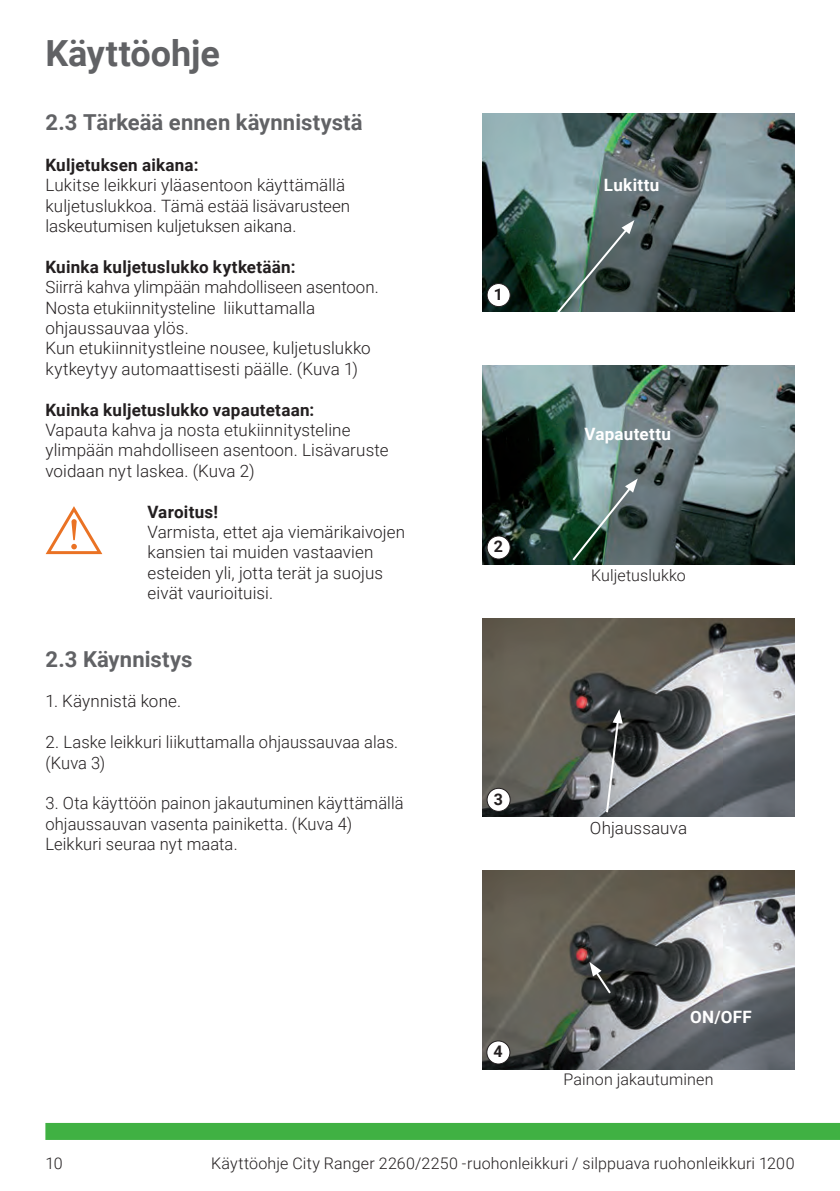
<style>
.page{position:relative;width:840px;height:1191px;background:#fff}
.page>*{position:absolute;margin:0;border:0;box-sizing:border-box;transform-origin:0 0}
.t1{font:700 36px "Roboto";letter-spacing:-.005em;color:#616265}
.t2{font:700 22px "Roboto";letter-spacing:.005em;color:#616265}
.t3{font:300 17px/20.4px "Roboto";letter-spacing:.005em;color:#231f20}
.t4{font:700 17px "Roboto";letter-spacing:.015em;color:#231f20}
.t5{font:700 17px "Roboto";letter-spacing:.015em;color:#fff}
.t6{font:300 16px "Roboto";letter-spacing:.01em;color:#231f20}
.t7{font:700 16px "Roboto";color:#231f20}
</style>
<div class="page">
<div style="left:45px;top:1123px;width:794px;height:17px;background:#40b143"></div>
<img style="left:482px;top:113px;width:312px;height:199px">
<img style="left:482px;top:366px;width:312px;height:198px">
<img style="left:482px;top:618px;width:312px;height:198px">
<img style="left:482px;top:870px;width:312px;height:199px">
<svg style="left:604px;top:709px;width:18px;height:105px;background:#7b7e80"></svg>
<svg style="left:589px;top:962px;width:23px;height:33px"></svg>
<svg style="left:570px;top:478px;width:67px;height:84px;background:#57726a"></svg>
<svg style="left:555px;top:220px;width:79px;height:92px;background:#5c726f"></svg>
<div style="left:487px;top:283px;width:23px;height:23px;background:#fff;border-radius:50%"></div>
<div style="left:486px;top:283px;width:24px;height:24px;border:1px solid #231f20;border-radius:50%"></div>
<div style="left:487px;top:536px;width:23px;height:23px;background:#fff;border-radius:50%"></div>
<div style="left:486px;top:535px;width:24px;height:24px;border:1px solid #231f20;border-radius:50%"></div>
<div style="left:487px;top:788px;width:23px;height:23px;background:#fff;border-radius:50%"></div>
<div style="left:486px;top:788px;width:24px;height:24px;border:1px solid #231f20;border-radius:50%"></div>
<div style="left:486px;top:1041px;width:23px;height:23px;background:#fff;border-radius:50%"></div>
<div style="left:486px;top:1040px;width:24px;height:24px;border:1px solid #231f20;border-radius:50%"></div>
<svg style="left:46px;top:506px;width:56px;height:48px"></svg>
<h1 class="t1" style="left:45px;top:28px;width:176px">Käyttöohje</h1>
<p class="t2" style="left:45px;top:107px;width:318px">2.3 Tärkeää ennen käynnistystä</p>
<p class="t4" style="left:45px;top:153px;width:154px">Kuljetuksen aikana:</p>
<p class="t3" style="left:45px;top:174px;width:306px">Lukitse leikkuri yläasentoon käyttämällä kuljetuslukkoa. Tämä estää lisävarusteen laskeutumisen kuljetuksen aikana.</p>
<p class="t4" style="left:45px;top:255px;width:251px">Kuinka kuljetuslukko kytketään:</p>
<p class="t3" style="left:45px;top:276px;width:335px">Siirrä kahva ylimpään mahdolliseen asentoon.<br>Nosta etukiinnitysteline liikuttamalla ohjaussauvaa ylös.<br>Kun etukiinnitystleine nousee, kuljetuslukko kytkeytyy automaattisesti päälle. (Kuva 1)</p>
<p class="t4" style="left:45px;top:398px;width:270px">Kuinka kuljetuslukko vapautetaan:</p>
<p class="t3" style="left:45px;top:419px;width:344px">Vapauta kahva ja nosta etukiinnitysteline ylimpään mahdolliseen asentoon. Lisävaruste voidaan nyt laskea. (Kuva 2)</p>
<p class="t4" style="left:147px;top:500px;width:72px">Varoitus!</p>
<p class="t3" style="left:147px;top:521px;width:259px">Varmista, ettet aja viemärikaivojen kansien tai muiden vastaavien esteiden yli, jotta terät ja suojus eivät vaurioituisi.</p>
<p class="t2" style="left:45px;top:643px;width:148px">2.3 Käynnistys</p>
<p class="t3" style="left:45px;top:690px;width:137px">1. Käynnistä kone.</p>
<p class="t3" style="left:45px;top:731px;width:354px">2. Laske leikkuri liikuttamalla ohjaussauvaa alas. (Kuva 3)</p>
<p class="t3" style="left:45px;top:792px;width:359px">3. Ota käyttöön painon jakautuminen käyttämällä ohjaussauvan vasenta painiketta. (Kuva 4)<br>Leikkuri seuraa nyt maata.</p>
<p class="t7" style="left:493px;top:283px;width:11px">1</p>
<p class="t7" style="left:493px;top:535px;width:11px">2</p>
<p class="t5" style="left:603px;top:173px;width:57px">Lukittu</p>
<p class="t5" style="left:584px;top:421px;width:88px">Vapautettu</p>
<p class="t6" style="left:591px;top:563px;width:96px">Kuljetuslukko</p>
<p class="t7" style="left:493px;top:787px;width:11px">3</p>
<p class="t3" style="left:589px;top:817px;width:99px">Ohjaussauva</p>
<p class="t7" style="left:493px;top:1040px;width:11px">4</p>
<p class="t5" style="left:689px;top:1004px;width:63px">ON/OFF</p>
<p class="t6" style="left:563px;top:1068px;width:151px">Painon jakautuminen</p>
<p class="t6" style="left:45px;top:1152px;width:19px">10</p>
<p class="t6" style="left:211px;top:1152px;width:584px">Käyttöohje City Ranger 2260/2250 -ruohonleikkuri / silppuava ruohonleikkuri 1200</p>
</div>
